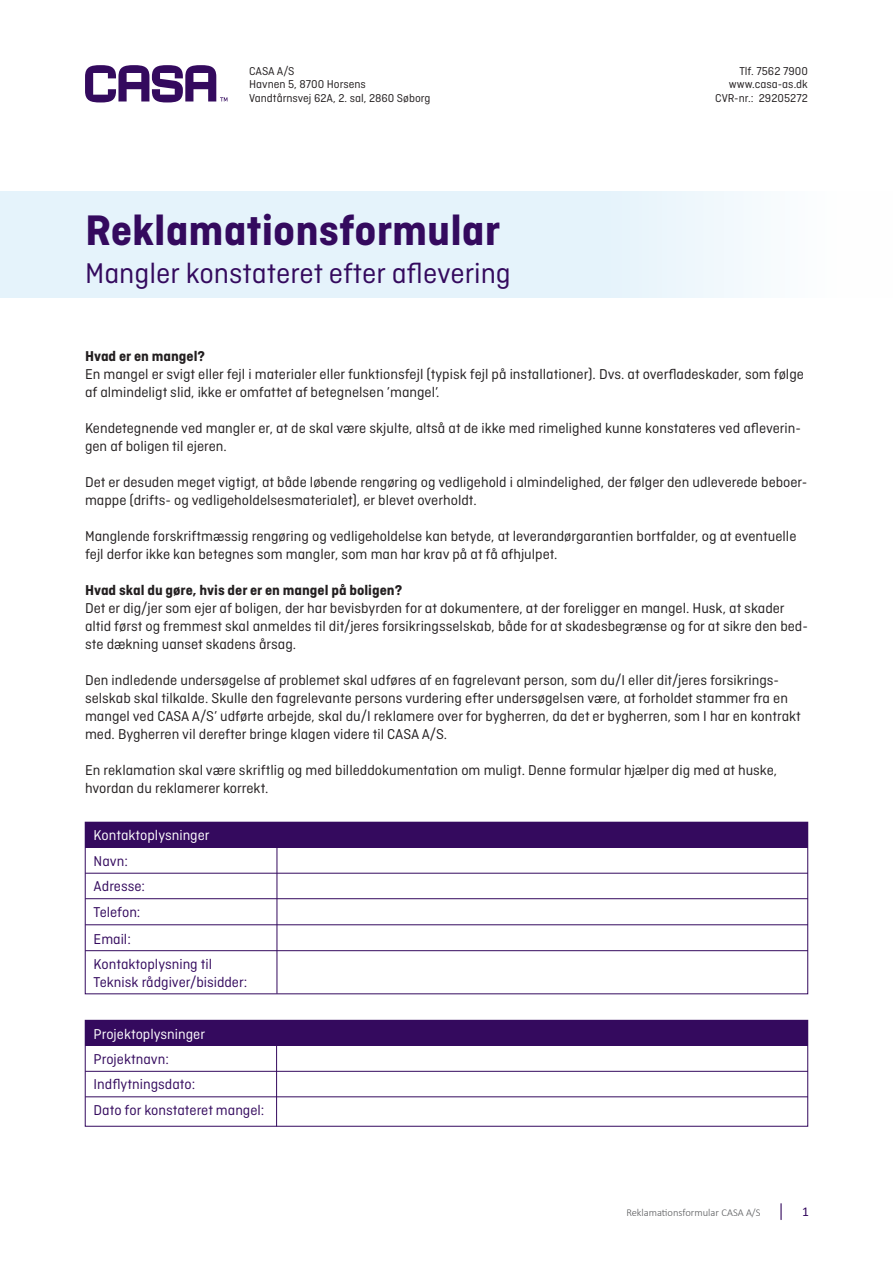
<style>
.page{position:relative;width:893px;height:1263px;background:#fff}
.page>*{position:absolute;margin:0;border:0;box-sizing:border-box;transform-origin:0 0}
.t1{font:700 45px "Ciutadella";color:#340a5e}
.t2{font:30px "Ciutadella";color:#340a5e}
.t3{font:15px/18px "Ciutadella";color:#231f20}
.t4{font:15px "Ciutadella";color:#340a5e}
.t5{font:700 15px "Ciutadella";color:#231f20}
.t6{font:15px "Ciutadella";color:#fff}
.t7{font:13.5px "Calibri";color:#340a5e}
.t8{font:12px/13.5px "Ciutadella";color:#231f20}
.t9{font:300 10.5px "Calibri";color:#57585a}
</style>
<div class="page">
<svg style="left:85px;top:66px;width:142px;height:36px"></svg>
<svg style="left:780px;top:1204px;width:2px;height:15px"></svg>
<div style="left:0;top:191px;width:893px;height:107px;background:linear-gradient(to right,#dff0fa,#f5fafd)"></div>
<div style="left:85px;top:822px;width:723px;height:26px;background:#340a5e"></div>
<div style="left:85px;top:1020px;width:723px;height:26px;background:#340a5e"></div>
<hr style="left:85px;top:873px;width:723px;height:1px;background:#340a5e">
<hr style="left:85px;top:1071px;width:723px;height:1px;background:#340a5e">
<hr style="left:85px;top:898px;width:723px;height:1px;background:#340a5e">
<hr style="left:85px;top:1096px;width:723px;height:1px;background:#340a5e">
<hr style="left:85px;top:924px;width:723px;height:1px;background:#340a5e">
<hr style="left:85px;top:950px;width:723px;height:1px;background:#340a5e">
<hr style="left:277px;top:847px;width:1px;height:147px;background:#340a5e">
<hr style="left:276px;top:1045px;width:1px;height:81px;background:#340a5e">
<div style="left:85px;top:822px;width:723px;height:172px;border:1px solid #340a5e"></div>
<div style="left:85px;top:1020px;width:723px;height:106px;border:1px solid #340a5e"></div>
<p class="t8" style="left:249px;top:64px;width:183px">CASA A/S<br>Havnen 5, 8700 Horsens<br>Vandtårnsvej 62A, 2. sal, 2860 Søborg</p>
<p class="t8" style="left:715px;top:64px;width:94px;text-align:right">Tlf. 7562 7900 www.casa-as.dk<br>CVR-nr.: 29205272</p>
<p class="t1" style="left:85px;top:205px;width:417px">Reklamationsformular</p>
<p class="t2" style="left:85px;top:257px;width:427px">Mangler konstateret efter aflevering</p>
<p class="t5" style="left:85px;top:347px;width:121px">Hvad er en mangel?</p>
<p class="t3" style="left:85px;top:365px;width:720px">En mangel er svigt eller fejl i materialer eller funktionsfejl (typisk fejl på installationer). Dvs. at overfladeskader, som følge af almindeligt slid, ikke er omfattet af betegnelsen ’mangel’.</p>
<p class="t3" style="left:85px;top:419px;width:717px">Kendetegnende ved mangler er, at de skal være skjulte, altså at de ikke med rimelighed kunne konstateres ved afleverin&shy;gen af boligen til ejeren.</p>
<p class="t3" style="left:85px;top:473px;width:724px">Det er desuden meget vigtigt, at både løbende rengøring og vedligehold i almindelighed, der følger den udleverede beboer&shy;mappe (drifts- og vedligeholdelsesmaterialet), er blevet overholdt.</p>
<p class="t3" style="left:85px;top:527px;width:713px">Manglende forskriftmæssig rengøring og vedligeholdelse kan betyde, at leverandørgarantien bortfalder, og at eventuelle fejl derfor ikke kan betegnes som mangler, som man har krav på at få afhjulpet.</p>
<p class="t5" style="left:85px;top:581px;width:319px">Hvad skal du gøre, hvis der er en mangel på boligen?</p>
<p class="t3" style="left:85px;top:599px;width:724px">Det er dig/jer som ejer af boligen, der har bevisbyrden for at dokumentere, at der foreligger en mangel. Husk, at skader altid først og fremmest skal anmeldes til dit/jeres forsikringsselskab, både for at skadesbegrænse og for at sikre den bed&shy;ste dækning uanset skadens årsag.</p>
<p class="t3" style="left:85px;top:671px;width:717px">Den indledende undersøgelse af problemet skal udføres af en fagrelevant person, som du/I eller dit/jeres forsikrings&shy;selskab skal tilkalde. Skulle den fagrelevante persons vurdering efter undersøgelsen være, at forholdet stammer fra en mangel ved CASA A/S’ udførte arbejde, skal du/I reklamere over for bygherren, da det er bygherren, som I har en kontrakt med. Bygherren vil derefter bringe klagen videre til CASA A/S.</p>
<p class="t3" style="left:85px;top:761px;width:694px">En reklamation skal være skriftlig og med billeddokumentation om muligt. Denne formular hjælper dig med at huske, hvordan du reklamerer korrekt.</p>
<p class="t6" style="left:94px;top:827px;width:117px">Kontaktoplysninger</p>
<p class="t4" style="left:94px;top:853px;width:36px">Navn:</p>
<p class="t4" style="left:94px;top:878px;width:53px">Adresse:</p>
<p class="t4" style="left:94px;top:904px;width:48px">Telefon:</p>
<p class="t4" style="left:94px;top:930px;width:39px">Email:</p>
<p class="t4" style="left:94px;top:956px;width:120px">Kontaktoplysning til</p>
<p class="t4" style="left:94px;top:974px;width:155px">Teknisk rådgiver/bisidder:</p>
<p class="t6" style="left:94px;top:1025px;width:113px">Projektoplysninger</p>
<p class="t4" style="left:94px;top:1051px;width:77px">Projektnavn:</p>
<p class="t4" style="left:94px;top:1076px;width:103px">Indflytningsdato:</p>
<p class="t4" style="left:94px;top:1102px;width:172px">Dato for konstateret mangel:</p>
<p class="t9" style="left:626px;top:1206px;width:136px">Reklamationsformular CASA A/S</p>
<p class="t7" style="left:802px;top:1202px;width:8px">1</p>
</div>
